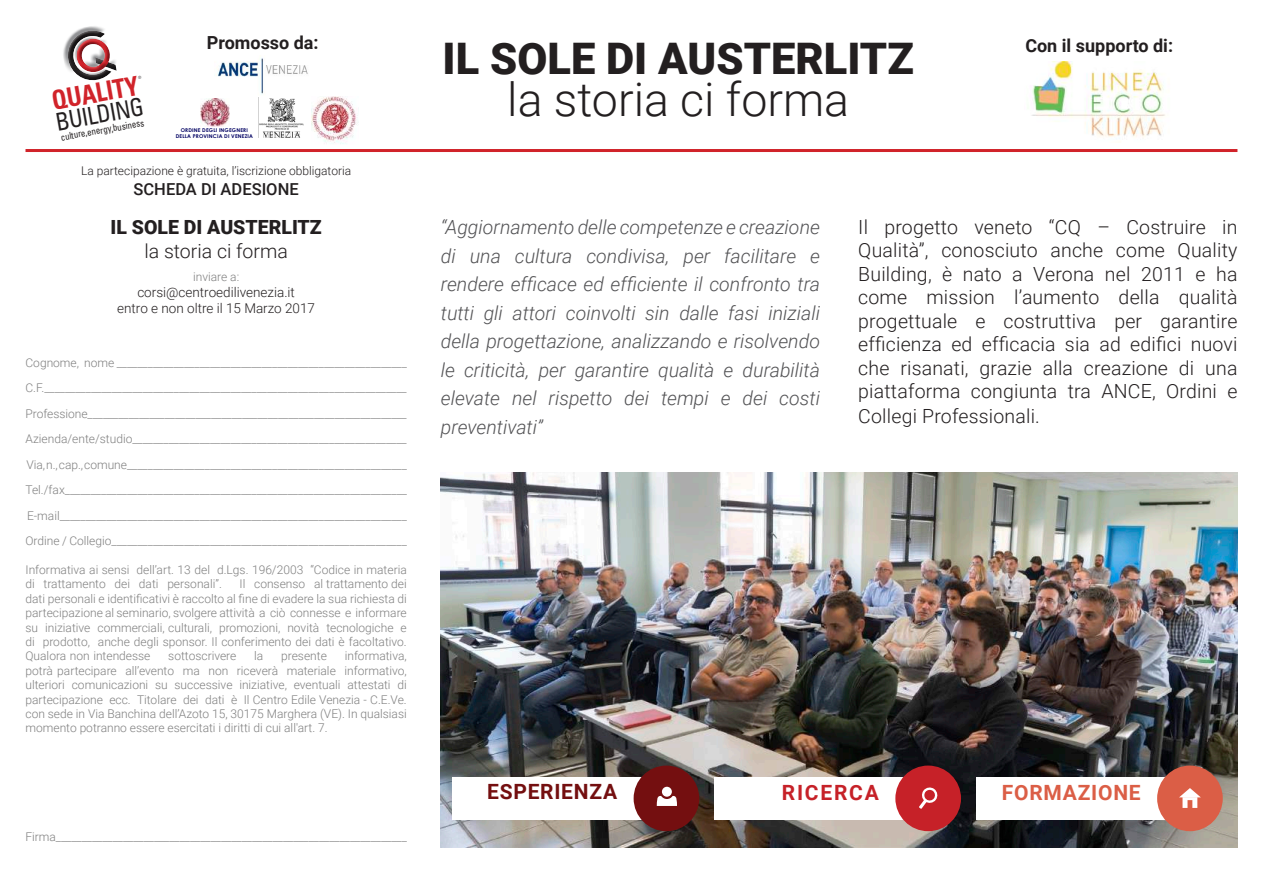
<style>
.page{position:relative;width:1263px;height:893px;background:#fff}
.page>*{position:absolute;margin:0;border:0;box-sizing:border-box;transform-origin:0 0}
.t1{font:300 46.5px "Roboto";color:#231f20}
.t2{font:900 43.5px "Roboto";color:#231f20}
.t3{font:700 condensed 26.7px "Univers LT Std";color:#d1232a;scale:.91 1}
.t4{font:condensed 24.6px "Univers LT Std";color:#231f20;scale:.91 1}
.t5{font:700 21px "Roboto";letter-spacing:.035em;color:#740f10}
.t6{font:700 21px "Roboto";letter-spacing:.035em;color:#db5e46}
.t7{font:700 21px "Roboto";letter-spacing:.085em;color:#c62128}
.t8{font:300 19.5px/23.4px "Roboto";letter-spacing:.01em;color:#231f20;text-align:justify}
.t9{font:italic 300 19.5px/28.5px "Roboto";color:#535355;text-align:justify}
.t10{font:900 19.5px "Roboto";color:#231f20}
.t11{font:700 18px "Roboto";color:#231f20}
.t12{font:500 16.5px "Roboto";color:#231f20}
.t13{font:300 13.5px/16.2px "Roboto";color:#231f20;text-align:center}
.t14{font:300 12px/14.4px "Roboto";color:#7f7f7f;text-align:justify}
.t15{font:300 12px "Roboto";color:#231f20}
.t16{font:condensed 9.75px "Univers LT Std";color:#231f20;scale:.91 1}
.t17{font:700 5.1px/6.1px "Century Gothic";letter-spacing:.03em;color:#000062;text-align:center}
</style>
<div class="page">
<img style="left:441px;top:472px;width:796px;height:375px">
<hr style="left:26px;top:149px;width:1211px;height:3px;background:#d1232a">
<img style="left:1031px;top:61px;width:134px;height:76px">
<img style="left:216px;top:58px;width:92px;height:36px">
<img style="left:311px;top:96px;width:46px;height:48px">
<img style="left:201px;top:98px;width:29px;height:29px">
<svg style="left:63px;top:26px;width:54px;height:55px"></svg>
<div style="left:452px;top:777px;width:227px;height:43px;background:#fff"></div>
<div style="left:634px;top:765px;width:65px;height:66px;background:#740f10;border-radius:50%"></div>
<div style="left:662px;top:787px;width:10px;height:10px;background:#fff;border-radius:50%"></div>
<svg style="left:656px;top:796px;width:21px;height:10px"></svg>
<div style="left:714px;top:777px;width:227px;height:43px;background:#fff"></div>
<div style="left:895px;top:765px;width:66px;height:66px;background:#c62128;border-radius:50%"></div>
<svg style="left:919px;top:787px;width:19px;height:22px"></svg>
<div style="left:976px;top:777px;width:227px;height:43px;background:#fff"></div>
<div style="left:1157px;top:765px;width:66px;height:66px;background:#db5e46;border-radius:50%"></div>
<svg style="left:1179px;top:788px;width:22px;height:20px"></svg>
<img style="left:259px;top:98px;width:45px;height:39px">
<h3 class="t3" style="left:49px;top:84px;width:98px;rotate:-10deg">QUALITY</h3>
<h3 class="t4" style="left:53px;top:107px;width:99px;rotate:-10deg">BUILDING</h3>
<p class="t16" style="left:60px;top:131px;width:94px;rotate:-10deg">culture,energy,business</p>
<h3 class="t11" style="left:207px;top:30px;width:113px">Promosso da:</h3>
<h3 class="t11" style="left:1025px;top:33px;width:149px">Con il supporto di:</h3>
<h2 class="t2" style="left:443px;top:28px;width:473px">IL SOLE DI AUSTERLITZ</h2>
<h1 class="t1" style="left:507px;top:67px;width:343px">la storia ci forma</h1>
<p class="t17" style="left:176px;top:127px;width:79px">ORDINE DEGLI INGEGNERI<br>DELLA PROVINCIA DI VENEZIA</p>
<p class="t15" style="left:81px;top:163px;width:272px">La partecipazione è gratuita, l’iscrizione obbligatoria</p>
<h3 class="t12" style="left:134px;top:178px;width:167px">SCHEDA DI ADESIONE</h3>
<h3 class="t10" style="left:111px;top:214px;width:213px">IL SOLE DI AUSTERLITZ</h3>
<h3 class="t8" style="left:144px;top:238px;width:145px">la storia ci forma</h3>
<p class="t14" style="left:193px;top:269px;width:48px">inviare a:</p>
<p class="t13" style="left:117px;top:283px;width:199px">corsi@centroedilivenezia.it<br>entro e non oltre il 15 Marzo 2017</p>
<p class="t14" style="left:26px;top:349px;width:383px;line-height:25.5px">Cognome, nome ________________________________________________________ C.F.______________________________________________________________________ Professione______________________________________________________________ Azienda/ente/studio_____________________________________________________ Via, n., cap., comune______________________________________________________ Tel./fax__________________________________________________________________ E-mail___________________________________________________________________ Ordine / Collegio_________________________________________________________</p>
<p class="t14" style="left:26px;top:562px;width:383px">Informativa ai sensi dell’art. 13 del d.Lgs. 196/2003 “Codice in materia di trattamento dei dati personali”.</p>
<p class="t14" style="left:26px;top:576px;width:383px;text-indent:214px">Il consenso al trattamento dei dati personali e identificativi è raccolto al fine di evadere la sua richiesta di partecipazione al seminario, svolgere attività a ciò connesse e informare su iniziative commerciali, culturali, promozioni, novità tecnologiche e di prodotto, anche degli sponsor. Il conferimento dei dati è facoltativo.<br>Qualora non intendesse</p>
<p class="t14" style="left:26px;top:648px;width:383px;text-indent:319px">informativa, potrà partecipare all’evento ma non riceverà materiale informativo, ulteriori comunicazioni su successive iniziative, eventuali attestati di partecipazione ecc. Titolare dei dati è Il Centro Edile Venezia - C.E.Ve. con sede in Via Banchina dell’Azoto 15, 30175 Marghera (VE). In qualsiasi momento potranno essere esercitati i diritti di cui all'art. 7.</p>
<p class="t14" style="left:168px;top:648px;width:70px">sottoscrivere</p>
<p class="t14" style="left:254px;top:648px;width:11px">la</p>
<p class="t14" style="left:281px;top:648px;width:47px">presente</p>
<p class="t14" style="left:26px;top:829px;width:383px">Firma____________________________________________________________________</p>
<p class="t9" style="left:441px;top:212px;width:381px">“Aggiornamento delle competenze e creazione di una cultura condivisa, per facilitare e rendere efficace ed efficiente il confronto tra tutti gli attori coinvolti sin dalle fasi iniziali della progettazione, analizzando e risolvendo le criticità, per garantire qualità e durabilità elevate nel rispetto dei tempi e dei costi preventivati”</p>
<p class="t8" style="left:858px;top:215px;width:381px">Il progetto veneto “CQ – Costruire in Qualità”, conosciuto anche come Quality Building, è nato a Verona nel 2011 e ha come mission l’aumento della qualità progettuale e costruttiva per garantire efficienza ed efficacia sia ad edifici nuovi che risanati, grazie alla creazione di una piattaforma congiunta tra ANCE, Ordini e</p>
<h3 class="t8" style="left:858px;top:404px;width:183px">Collegi Professionali.</h3>
<h3 class="t5" style="left:487px;top:777px;width:131px">ESPERIENZA</h3>
<h3 class="t7" style="left:782px;top:778px;width:99px">RICERCA</h3>
<h3 class="t6" style="left:1002px;top:778px;width:140px">FORMAZIONE</h3>
</div>
